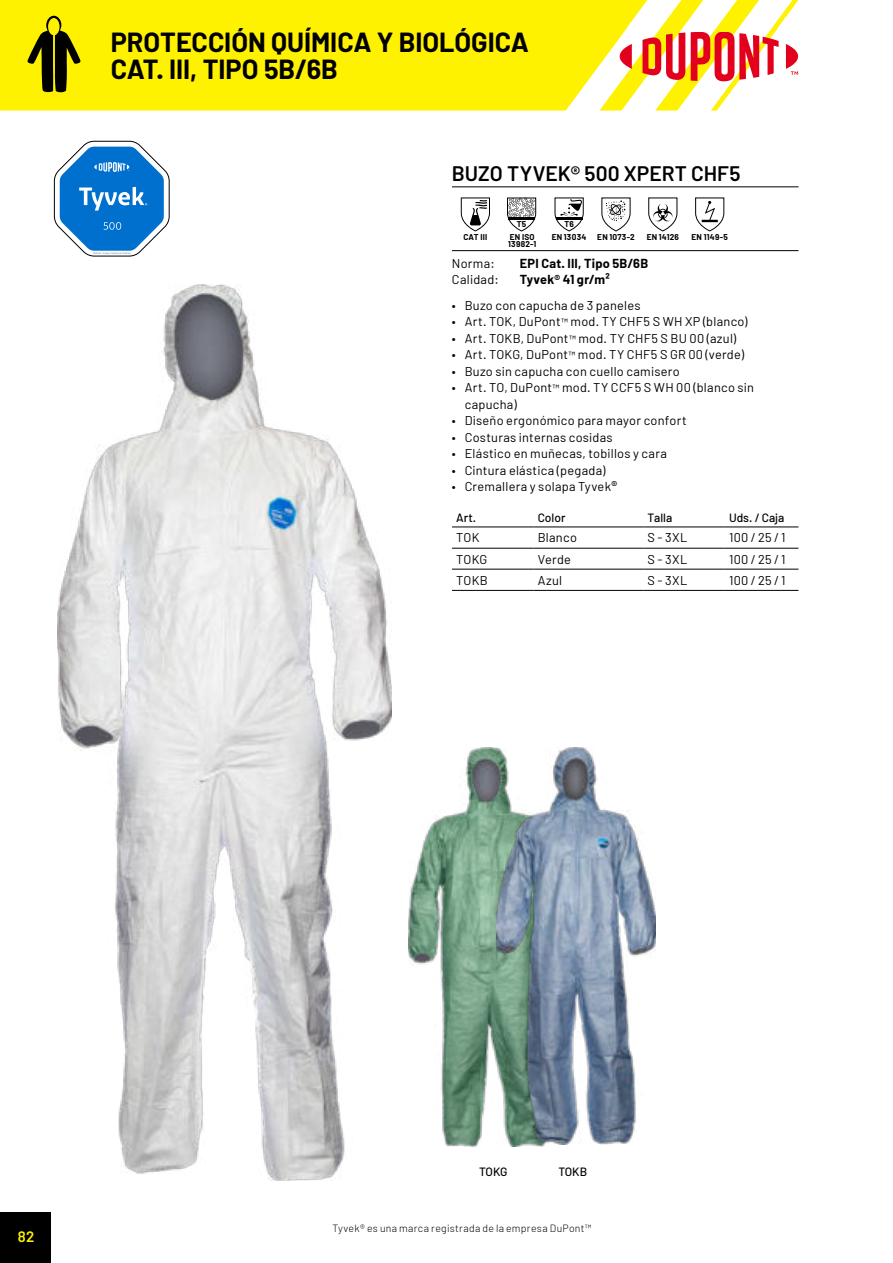
<style>
.page{position:relative;width:893px;height:1263px;background:#fff}
.page>*{position:absolute;margin:0;border:0;box-sizing:border-box;transform-origin:0 0}
.t1{font:700 27px/27px "Barlow";color:#000}
.t2{font:600 21px "Barlow";letter-spacing:.005em;color:#000}
.t3{font:600 15px "Barlow";color:#fff200}
.t4{font:12.75px/16.5px "Barlow";letter-spacing:.02em;color:#000}
.t5{font:700 12.75px "Barlow";letter-spacing:.02em;color:#000}
.t6{font:500 12px "Barlow";color:#000}
.t7{font:300 10.5px "Barlow";letter-spacing:.03em;color:#000}
.t8{font:700 8.25px/13.2px "Barlow";letter-spacing:.03em;color:#000;text-align:center}
.s1{font-size:10.5px}
.s2{font-weight:600}
</style>
<div class="page">
<img style="left:409px;top:747px;width:159px;height:399px">
<img style="left:57px;top:285px;width:335px;height:895px">
<img style="left:496px;top:747px;width:160px;height:397px">
<svg style="left:54px;top:140px;width:116px;height:117px"></svg>
<svg style="left:0;top:0;width:799px;height:111px;background:#fef322"></svg>
<svg style="left:28px;top:16px;width:53px;height:77px;background:#8f8700"></svg>
<svg style="left:786px;top:44px;width:12px;height:31px"></svg>
<svg style="left:691px;top:32px;width:88px;height:50px"></svg>
<svg style="left:642px;top:33px;width:43px;height:47px"></svg>
<svg style="left:619px;top:44px;width:13px;height:25px"></svg>
<hr style="left:452px;top:186px;width:346px;height:1px;background:#000">
<hr style="left:452px;top:250px;width:346px;height:1px;background:#000">
<svg style="left:461px;top:197px;width:29px;height:34px"></svg>
<svg style="left:507px;top:197px;width:29px;height:35px"></svg>
<svg style="left:554px;top:197px;width:30px;height:34px"></svg>
<hr style="left:556px;top:217px;width:26px;height:2px;background:#000">
<svg style="left:601px;top:197px;width:30px;height:34px"></svg>
<svg style="left:648px;top:197px;width:29px;height:34px"></svg>
<svg style="left:695px;top:197px;width:29px;height:34px"></svg>
<hr style="left:452px;top:527px;width:81px;height:1px;background:#000">
<hr style="left:533px;top:527px;width:110px;height:1px;background:#000">
<hr style="left:643px;top:527px;width:82px;height:1px;background:#000">
<hr style="left:725px;top:527px;width:73px;height:1px;background:#000">
<hr style="left:452px;top:548px;width:81px;height:1px;background:#000">
<hr style="left:533px;top:548px;width:110px;height:1px;background:#000">
<hr style="left:643px;top:548px;width:82px;height:1px;background:#000">
<hr style="left:725px;top:548px;width:73px;height:1px;background:#000">
<hr style="left:452px;top:569px;width:81px;height:1px;background:#000">
<hr style="left:533px;top:569px;width:110px;height:1px;background:#000">
<hr style="left:643px;top:569px;width:82px;height:1px;background:#000">
<hr style="left:725px;top:569px;width:73px;height:1px;background:#000">
<hr style="left:452px;top:590px;width:81px;height:1px;background:#000">
<hr style="left:533px;top:590px;width:110px;height:1px;background:#000">
<hr style="left:643px;top:590px;width:82px;height:1px;background:#000">
<hr style="left:725px;top:590px;width:73px;height:1px;background:#000">
<div style="left:0;top:1212px;width:51px;height:51px;background:#000"></div>
<h1 class="t1" style="left:111px;top:31px;width:420px">PROTECCIÓN QUÍMICA Y BIOLÓGICA<br>CAT. III, TIPO 5B/6B</h1>
<h2 class="t2" style="left:452px;top:165px;width:290px">BUZO TYVEK® 500 XPERT CHF5</h2>
<p class="t8" style="left:463px;top:231px;width:25px">CAT III</p>
<p class="t8" style="left:510px;top:218px;width:26px">T5<br>EN ISO</p>
<p class="t8" style="left:508px;top:238px;width:29px">13982-1</p>
<p class="t8" style="left:552px;top:218px;width:36px">T6<br>EN 13034</p>
<p class="t8" style="left:597px;top:231px;width:39px">EN 1073-2</p>
<p class="t8" style="left:647px;top:231px;width:34px">EN 14126</p>
<p class="t8" style="left:691px;top:231px;width:38px">EN 1149-5</p>
<p class="t4" style="left:452px;top:256px;width:44px">Norma:</p>
<p class="t5" style="left:520px;top:258px;width:130px">EPI Cat. III, Tipo 5B/6B</p>
<p class="t4" style="left:452px;top:272px;width:48px">Calidad:</p>
<p class="t5" style="left:520px;top:274px;width:91px">Tyvek® 41 gr/m²</p>
<p class="t4" style="left:452px;top:298px;width:190px">• Buzo con capucha de 3 paneles</p>
<p class="t4" style="left:452px;top:314px;width:297px">• Art. TOK, DuPont<span class="s1">™</span> mod. TY CHF5 S WH XP (blanco)</p>
<p class="t4" style="left:452px;top:331px;width:286px">• Art. TOKB, DuPont<span class="s1">™</span> mod. TY CHF5 S BU 00 (azul)</p>
<p class="t4" style="left:452px;top:347px;width:294px">• Art. TOKG, DuPont<span class="s1">™</span> mod. TY CHF5 S GR 00 (verde)</p>
<p class="t4" style="left:452px;top:364px;width:229px">• Buzo sin capucha con cuello camisero</p>
<p class="t4" style="left:465px;top:380px;width:291px;text-indent:-13px">• Art. TO, DuPont<span class="s1">™</span> mod. TY CCF5 S WH 00 (blanco sin capucha)</p>
<p class="t4" style="left:452px;top:413px;width:236px">• Diseño ergonómico para mayor confort</p>
<p class="t4" style="left:452px;top:430px;width:162px">• Costuras internas cosidas</p>
<p class="t4" style="left:452px;top:446px;width:216px">• Elástico en muñecas, tobillos y cara</p>
<p class="t4" style="left:452px;top:463px;width:155px">• Cintura elástica (pegada)</p>
<p class="t4" style="left:452px;top:479px;width:167px">• Cremallera y solapa Tyvek<span class="s2">®</span></p>
<p class="t6" style="left:456px;top:513px;width:21px">Art.</p>
<p class="t6" style="left:538px;top:513px;width:29px">Color</p>
<p class="t6" style="left:648px;top:513px;width:26px">Talla</p>
<p class="t6" style="left:729px;top:513px;width:57px">Uds. / Caja</p>
<p class="t4" style="left:456px;top:529px;width:25px">TOK</p>
<p class="t4" style="left:538px;top:530px;width:41px">Blanco</p>
<p class="t4" style="left:648px;top:529px;width:41px">S - 3XL</p>
<p class="t4" style="left:729px;top:530px;width:58px">100 / 25 / 1</p>
<p class="t4" style="left:456px;top:550px;width:33px">TOKG</p>
<p class="t4" style="left:538px;top:551px;width:35px">Verde</p>
<p class="t4" style="left:648px;top:550px;width:41px">S - 3XL</p>
<p class="t4" style="left:729px;top:551px;width:58px">100 / 25 / 1</p>
<p class="t4" style="left:456px;top:571px;width:33px">TOKB</p>
<p class="t4" style="left:538px;top:572px;width:26px">Azul</p>
<p class="t4" style="left:648px;top:571px;width:41px">S - 3XL</p>
<p class="t4" style="left:729px;top:572px;width:58px">100 / 25 / 1</p>
<p class="t3" style="left:18px;top:1230px;width:18px">82</p>
<p class="t6" style="left:479px;top:1166px;width:30px">TOKG</p>
<p class="t6" style="left:558px;top:1166px;width:30px">TOKB</p>
<p class="t7" style="left:333px;top:1224px;width:260px">Tyvek® es una marca registrada de la empresa DuPont™</p>
</div>
